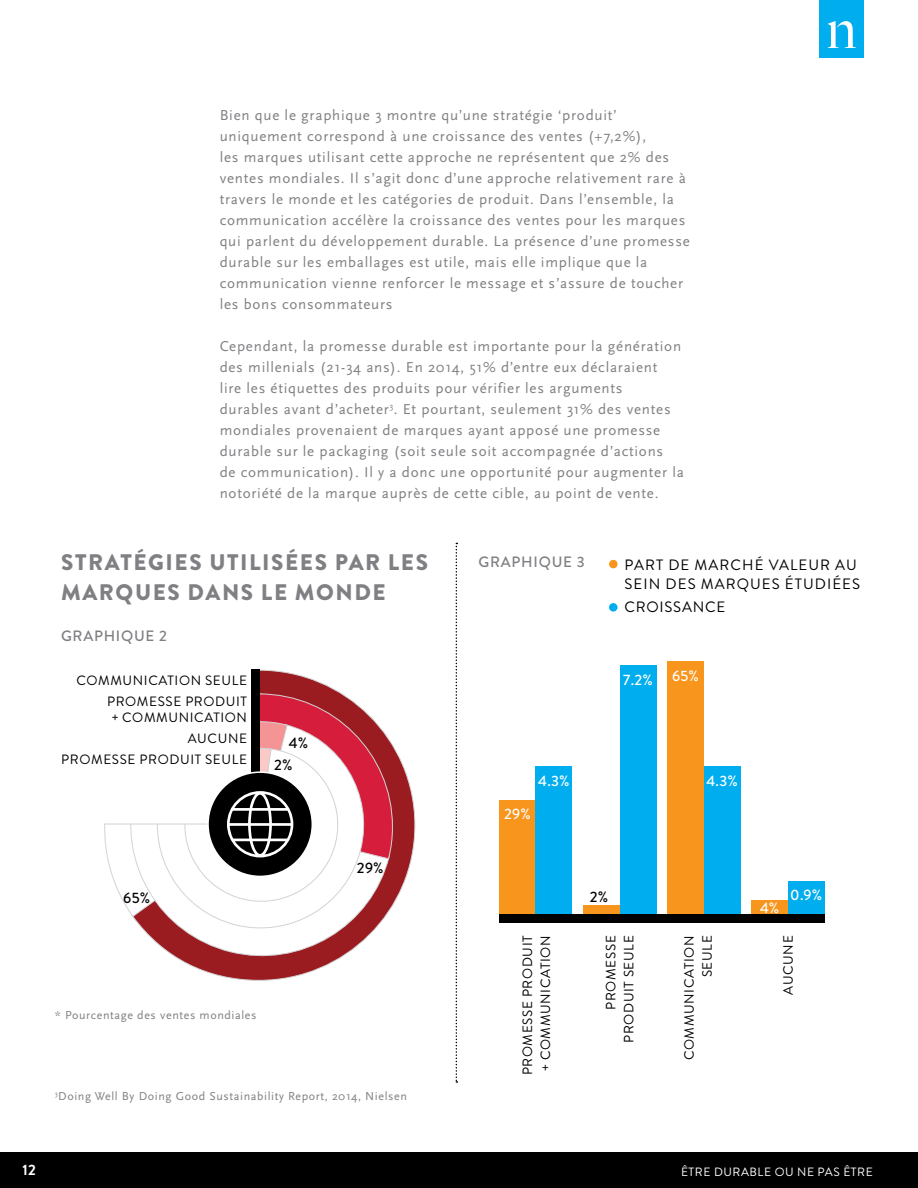
<style>
.page{position:relative;width:918px;height:1188px;background:#fff}
.page>*{position:absolute;margin:0;border:0;box-sizing:border-box;transform-origin:0 0}
.t1{font:900 22.5px/30px "Brandon Grotesque";letter-spacing:.07em;color:#807f83}
.t2{font:15px/21px "Scala Sans OT";letter-spacing:.05em;color:#807f83}
.t3{font:15px/19.5px "Brandon Grotesque";letter-spacing:.07em;color:#000}
.t4{font:500 15px "Brandon Grotesque";color:#fffffe}
.t5{font:500 15px "Brandon Grotesque";letter-spacing:.05em;color:#807f83}
.t6{font:500 15px "Brandon Grotesque";color:#000}
.t7{font:15px "Brandon Grotesque";letter-spacing:.05em;color:#000}
.t8{font:700 15px "Brandon Grotesque";color:#fff}
.t9{font:13.5px/18px "Brandon Grotesque";letter-spacing:.045em;color:#000;text-align:right}
.t10{font:12px "Scala Sans OT";letter-spacing:.05em;color:#807f83}
.t11{font:12px "Brandon Grotesque";letter-spacing:.045em;color:#fff}
</style>
<div class="page">
<div style="left:0;top:1152px;width:918px;height:36px;background:#000"></div>
<div style="left:820px;top:0;width:44px;height:57px;background:#00aeef"></div>
<svg style="left:828px;top:21px;width:28px;height:27px"></svg>
<div style="left:499px;top:801px;width:37px;height:114px;background:#f8951d"></div>
<div style="left:583px;top:905px;width:37px;height:10px;background:#f8951d"></div>
<div style="left:667px;top:661px;width:37px;height:254px;background:#f8951d"></div>
<div style="left:751px;top:901px;width:37px;height:14px;background:#f8951d"></div>
<div style="left:536px;top:767px;width:36px;height:148px;background:#00aeef"></div>
<div style="left:620px;top:666px;width:36px;height:249px;background:#00aeef"></div>
<div style="left:704px;top:767px;width:36px;height:148px;background:#00aeef"></div>
<div style="left:788px;top:882px;width:36px;height:33px;background:#00aeef"></div>
<div style="left:499px;top:915px;width:325px;height:8px;background:#000"></div>
<svg style="left:456px;top:543px;width:1px;height:540px"></svg>
<div style="left:609px;top:603px;width:9px;height:9px;background:#00aeef;border-radius:50%"></div>
<div style="left:609px;top:560px;width:9px;height:8px;background:#f8951d;border-radius:50%"></div>
<svg style="left:198px;top:669px;width:218px;height:312px"></svg>
<svg style="left:117px;top:825px;width:273px;height:144px"></svg>
<svg style="left:147px;top:825px;width:227px;height:114px"></svg>
<div style="left:96px;top:668px;width:162px;height:156px;background:#fff"></div>
<hr style="left:104px;top:824px;width:156px;height:1px;background:#d1d3d4">
<div style="left:252px;top:670px;width:8px;height:105px;background:#000"></div>
<svg style="left:180px;top:693px;width:213px;height:213px"></svg>
<p class="t2" style="left:220px;top:105px;width:472px">Bien que le graphique 3 montre qu’une stratégie ‘produit’ uniquement correspond à une croissance des ventes (+7,2%),<br>les marques utilisant cette approche ne représentent que 2% des ventes mondiales. Il s’agit donc d’une approche relativement rare à travers le monde et les catégories de produit. Dans l’ensemble, la communication accélère la croissance des ventes pour les marques qui parlent du développement durable. La présence d’une promesse durable sur les emballages est utile, mais elle implique que la communication vienne renforcer le message et s’assure de toucher les bons consommateurs</p>
<p class="t2" style="left:220px;top:336px;width:466px">Cependant, la promesse durable est importante pour la génération des millenials (21-34 ans). En 2014, 51% d’entre eux déclaraient<br>lire les étiquettes des produits pour vérifier les arguments durables avant d’acheter<sup>3</sup>. Et pourtant, seulement 31% des ventes mondiales provenaient de marques ayant apposé une promesse durable sur le packaging (soit seule soit accompagnée d’actions<br>de communication). Il y a donc une opportunité pour augmenter la notoriété de la marque auprès de cette cible, au point de vente.</p>
<h1 class="t1" style="left:61px;top:547px;width:368px">STRATÉGIES UTILISÉES PAR LES<br>MARQUES DANS LE MONDE</h1>
<p class="t5" style="left:61px;top:626px;width:108px">GRAPHIQUE 2</p>
<p class="t9" style="left:76px;top:670px;width:172px;line-height:20.7px">COMMUNICATION SEULE<br>PROMESSE PRODUIT</p>
<p class="t9" style="left:61px;top:707px;width:187px;line-height:20.7px">+ COMMUNICATION<br>AUCUNE<br>PROMESSE PRODUIT SEULE</p>
<p class="t6" style="left:289px;top:732px;width:21px">4%</p>
<p class="t6" style="left:274px;top:754px;width:20px">2%</p>
<p class="t6" style="left:123px;top:887px;width:28px">65%</p>
<p class="t10" style="left:55px;top:1009px;width:203px">* Pourcentage des ventes mondiales</p>
<p class="t6" style="left:357px;top:857px;width:28px">29%</p>
<p class="t10" style="left:55px;top:1090px;width:354px"><sup>3</sup>Doing Well By Doing Good Sustainability Report, 2014, Nielsen</p>
<p class="t5" style="left:479px;top:551px;width:108px">GRAPHIQUE 3</p>
<p class="t3" style="left:625px;top:555px;width:237px">PART DE MARCHÉ VALEUR AU<br>SEIN DES MARQUES ÉTUDIÉES</p>
<p class="t7" style="left:624px;top:597px;width:102px">CROISSANCE</p>
<p class="t4" style="left:623px;top:669px;width:31px">7.2%</p>
<p class="t4" style="left:672px;top:666px;width:28px">65%</p>
<p class="t4" style="left:538px;top:771px;width:33px">4.3%</p>
<p class="t4" style="left:504px;top:803px;width:28px">29%</p>
<p class="t6" style="left:590px;top:887px;width:20px">2%</p>
<p class="t4" style="left:706px;top:771px;width:33px">4.3%</p>
<p class="t4" style="left:760px;top:897px;width:21px">4%</p>
<p class="t4" style="left:790px;top:884px;width:33px">0.9%</p>
<p class="t9" style="left:519px;top:1075px;width:141px;text-align:center;rotate:-90deg">PROMESSE PRODUIT + COMMUNICATION</p>
<p class="t9" style="left:602px;top:1043px;width:109px;rotate:-90deg">PROMESSE<br>PRODUIT SEULE</p>
<p class="t9" style="left:681px;top:1060px;width:126px;rotate:-90deg">COMMUNICATION<br>SEULE</p>
<p class="t9" style="left:779px;top:995px;width:61px;rotate:-90deg">AUCUNE</p>
<p class="t8" style="left:22px;top:1160px;width:15px">12</p>
<p class="t11" style="left:681px;top:1163px;width:193px">ÊTRE DURABLE OU NE PAS ÊTRE</p>
</div>
